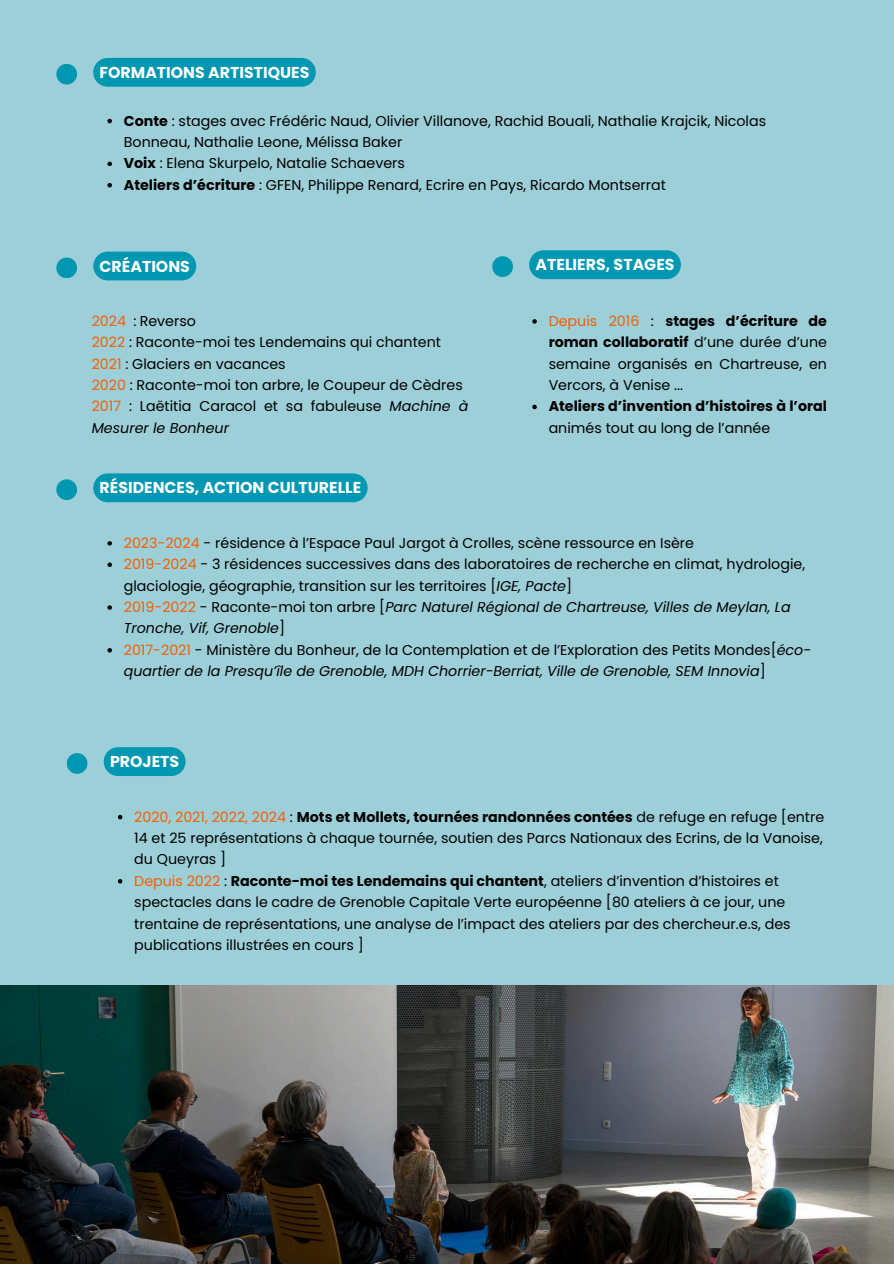
<style>
.page{position:relative;width:894px;height:1264px;background:#fff}
.page>*{position:absolute;margin:0;border:0;box-sizing:border-box;transform-origin:0 0}
.t1{font:700 15.75px "Poppins";color:#fff}
.t2{font:14.25px/21.3px "Poppins";color:#000}
.t3{font:italic 14.25px/21.3px "Poppins";color:#000}
.t4{font:700 14.25px/21.3px "Poppins";color:#000}
.s1{font-weight:700}
.s2{color:#f65e00}
.s3{font-style:italic}
.s4{font-weight:400}
.s5{font-style:normal;color:#f65e00}
.s6{font-style:normal}
</style>
<div class="page">
<img style="left:0;top:0;width:893px;height:1263px">
<img style="left:56px;top:64px;width:21px;height:21px">
<p class="t1" style="left:100px;top:61px;width:211px">FORMATIONS ARTISTIQUES</p>
<p class="t2" style="left:124px;top:110px;width:643px"><span class="s1">Conte</span> : stages avec Frédéric Naud, Olivier Villanove, Rachid Bouali, Nathalie Krajcik, Nicolas<br>Bonneau, Nathalie Leone, Mélissa Baker</p>
<p class="t2" style="left:124px;top:153px;width:282px"><span class="s1">Voix</span> : Elena Skurpelo, Natalie Schaevers</p>
<p class="t2" style="left:124px;top:174px;width:543px"><span class="s1">Ateliers d’écriture</span> : GFEN, Philippe Renard, Ecrire en Pays, Ricardo Montserrat</p>
<h1 class="t1" style="left:100px;top:255px;width:92px">CRÉATIONS</h1>
<p class="t2" style="left:92px;top:310px;width:106px"><span class="s2">2024</span> : Reverso</p>
<h1 class="t2" style="left:92px;top:332px;width:351px"><span class="s2">2022</span> : Raconte-moi tes Lendemains qui chantent</h1>
<p class="t2" style="left:92px;top:353px;width:195px"><span class="s2">2021</span> : Glaciers en vacances</p>
<p class="t2" style="left:92px;top:374px;width:372px"><span class="s2">2020</span> : Raconte-moi ton arbre, le Coupeur de Cèdres</p>
<p class="t2" style="left:92px;top:396px;width:378px"><span class="s2">2017</span> : Laëtitia Caracol et sa fabuleuse <span class="s3">Machine à<br>Mesurer le Bonheur</span></p>
<p class="t1" style="left:100px;top:477px;width:263px">RÉSIDENCES, ACTION CULTURELLE</p>
<p class="t1" style="left:535px;top:254px;width:140px">ATELIERS, STAGES</p>
<p class="t2" style="left:548px;top:310px;width:280px;text-align:justify"><span class="s2">Depuis 2016</span> : <span class="s1">stages d’écriture de roman collaboratif</span> d’une durée d’une semaine organisés en Chartreuse, en Vercors, à Venise ...</p>
<p class="t4" style="left:548px;top:396px;width:280px">Ateliers d’invention d’histoires à l’oral <span class="s4">animés tout au long de l’année</span></p>
<h1 class="t2" style="left:124px;top:532px;width:571px"><span class="s2">2023-2024</span> - résidence à l’Espace Paul Jargot à Crolles, scène ressource en Isère</h1>
<h1 class="t2" style="left:124px;top:553px;width:682px"><span class="s2">2019-2024</span> - 3 résidences successives dans des laboratoires de recherche en climat, hydrologie, glaciologie, géographie, transition sur les territoires [<span class="s3">IGE, Pacte</span>]</h1>
<p class="t3" style="left:124px;top:596px;width:668px"><span class="s5">2019-2022</span> <span class="s6">- Raconte-moi ton arbre [</span>Parc Naturel Régional de Chartreuse, Villes de Meylan, La<br>Tronche, Vif, Grenoble<span class="s6">]</span></p>
<p class="t3" style="left:124px;top:639px;width:688px"><span class="s5">2017-2021</span> <span class="s6">- Ministère du Bonheur, de la Contemplation et de l’Exploration des Petits Mondes[</span>éco&shy;quartier de la Presqu’île de Grenoble, MDH Chorrier-Berriat, Ville de Grenoble, SEM Innovia<span class="s6">]</span></p>
<p class="t1" style="left:110px;top:750px;width:71px">PROJETS</p>
<p class="t2" style="left:134px;top:806px;width:691px;text-align:justify"><span class="s2">2020, 2021, 2022, 2024</span> : <span class="s1">Mots et Mollets, tournées randonnées contées</span> de refuge en refuge [entre 14 et 25 représentations à chaque tournée, soutien des Parcs Nationaux des Ecrins, de la Vanoise, du Queyras ]</p>
<p class="t2" style="left:134px;top:870px;width:657px"><span class="s2">Depuis 2022</span> : <span class="s1">Raconte-moi tes Lendemains qui chantent</span>, ateliers d’invention d’histoires et spectacles dans le cadre de Grenoble Capitale Verte européenne [80 ateliers à ce jour, une trentaine de représentations, une analyse de l’impact des ateliers par des chercheur.e.s, des publications illustrées en cours ]</p>
</div>
